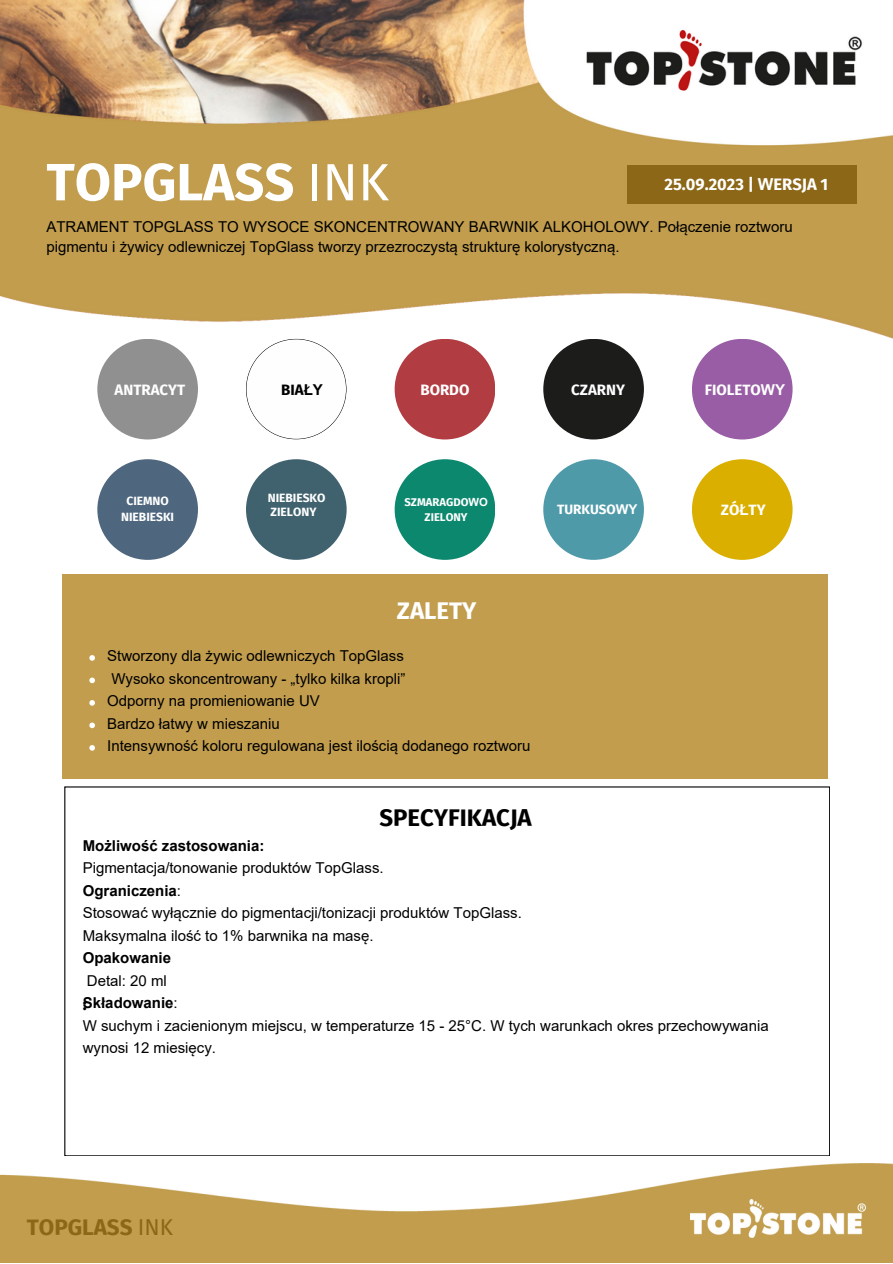
<style>
.page{position:relative;width:893px;height:1264px;background:#fff}
.page>*{position:absolute;margin:0;border:0;box-sizing:border-box;transform-origin:0 0}
.t1{font:700 52.5px "Fira Sans";color:#fff}
.t2{font:700 24px "Fira Sans";color:#000}
.t3{font:700 24px "Fira Sans";color:#fff}
.t4{font:700 22.35px "Fira Sans";color:#8b6717}
.t5{font:700 16.5px "Fira Sans";color:#fff}
.t6{font:700 16.5px "Fira Sans";color:#000}
.t7{font:15px/22.5px "Arial";color:#000}
.t8{font:700 15px "Fira Sans";color:#fff}
.t9{font:700 15px "Fira Sans";color:#000}
.t10{font:700 13.5px "Fira Sans";color:#fff}
.t11{font:700 12px/14.4px "Fira Sans";color:#fff}
.t12{font:700 11.25px/15.1px "Fira Sans";color:#fff;text-align:center}
.s1{font-weight:400}
.s2{font-family:"Arial"}
.s3{font-weight:700}
</style>
<div class="page">
<img style="left:0;top:0;width:892px;height:343px">
<div style="left:627px;top:165px;width:229px;height:38px;background:#8b6717"></div>
<div style="left:62px;top:574px;width:765px;height:205px;background:#c19d4d"></div>
<svg style="left:89px;top:655px;width:6px;height:5px"></svg>
<svg style="left:89px;top:677px;width:6px;height:6px"></svg>
<svg style="left:89px;top:700px;width:6px;height:5px"></svg>
<svg style="left:89px;top:722px;width:6px;height:6px"></svg>
<svg style="left:89px;top:745px;width:6px;height:5px"></svg>
<img style="left:0;top:1163px;width:892px;height:99px">
<img style="left:690px;top:1199px;width:175px;height:38px">
<div style="left:246px;top:339px;width:100px;height:100px;background:#fefefe;border-radius:50%"></div>
<div style="left:246px;top:459px;width:100px;height:101px;background:#40626f;border-radius:50%"></div>
<div style="left:692px;top:459px;width:100px;height:101px;background:#daaf00;border-radius:50%"></div>
<div style="left:394px;top:459px;width:101px;height:101px;background:#0c886e;border-radius:50%"></div>
<div style="left:394px;top:339px;width:101px;height:100px;background:#b13c42;border-radius:50%"></div>
<div style="left:97px;top:339px;width:101px;height:100px;background:#909090;border-radius:50%"></div>
<div style="left:543px;top:459px;width:101px;height:101px;background:#4f9aa9;border-radius:50%"></div>
<div style="left:692px;top:339px;width:100px;height:100px;background:#985da5;border-radius:50%"></div>
<div style="left:543px;top:339px;width:101px;height:100px;background:#1c1c1b;border-radius:50%"></div>
<div style="left:97px;top:459px;width:101px;height:101px;background:#4e667e;border-radius:50%"></div>
<p class="t1" style="left:46px;top:151px;width:344px">TOPGLASS <span class="s1">INK</span></p>
<p class="t7" style="left:46px;top:217px;width:747px;line-height:20.9px">ATRAMENT TOPGLASS TO WYSOCE SKONCENTROWANY BARWNIK ALKOHOLOWY. Połączenie roztworu pigmentu i żywicy odlewniczej TopGlass tworzy przezroczystą strukturę kolorystyczną.</p>
<p class="t5" style="left:664px;top:175px;width:165px">25.09.2023 | <span class="s2">W</span>ERSJA 1</p>
<p class="t9" style="left:281px;top:380px;width:43px">BIA<span class="s2">ŁY</span></p>
<p class="t8" style="left:115px;top:380px;width:72px">ANTRACYT</p>
<p class="t8" style="left:420px;top:380px;width:50px">BORDO</p>
<p class="t8" style="left:571px;top:380px;width:55px">CZARNY</p>
<p class="t8" style="left:704px;top:380px;width:82px">FIOLETO<span class="s2">WY</span></p>
<p class="t11" style="left:121px;top:493px;width:54px;line-height:16.2px;text-align:center">CIEMNO<br>NIEBIESKI</p>
<p class="t11" style="left:268px;top:490px;width:59px">NIEBIESKO<br>ZIELONY</p>
<p class="t8" style="left:721px;top:501px;width:46px">ZÓ<span class="s2">Ł</span>TY</p>
<p class="t12" style="left:404px;top:494px;width:85px">SZMARAGDO<span class="s2">WO<br></span>ZIELONY</p>
<p class="t10" style="left:557px;top:501px;width:82px">TURKUSO<span class="s2">WY</span></p>
<p class="t3" style="left:397px;top:596px;width:81px">ZALETY</p>
<p class="t7" style="left:107px;top:645px;width:425px">Stworzony dla żywic odlewniczych TopGlass<br>Wysoko skoncentrowany - „tylko kilka kropli”<br>Odporny na promieniowanie UV<br>Bardzo łatwy w mieszaniu<br>Intensywność koloru regulowana jest ilością dodanego roztworu</p>
<p class="t2" style="left:379px;top:803px;width:154px">SPECYFIKACJA</p>
<p class="t7" style="left:83px;top:834px;width:687px"><span class="s3">Możliwość zastosowania:<br></span>Pigmentacja/tonowanie produktów TopGlass.<br><span class="s3">Ograniczenia</span>:<br>Stosować wyłącznie do pigmentacji/tonizacji produktów TopGlass.<br>Maksymalna ilość to 1% barwnika na masę.<br><span class="s3">Opakowanie<br></span>Detal: 20 ml<br><span class="s3">Składowanie</span>:<br>W suchym i zacienionym miejscu, w temperaturze 15 - 25°C. W tych warunkach okres przechowywania wynosi 12 miesięcy.</p>
<p class="t6" style="left:83px;top:994px;width:5px">:</p>
<p class="t4" style="left:27px;top:1214px;width:148px">TOPGLASS <span class="s1">INK</span></p>
</div>
